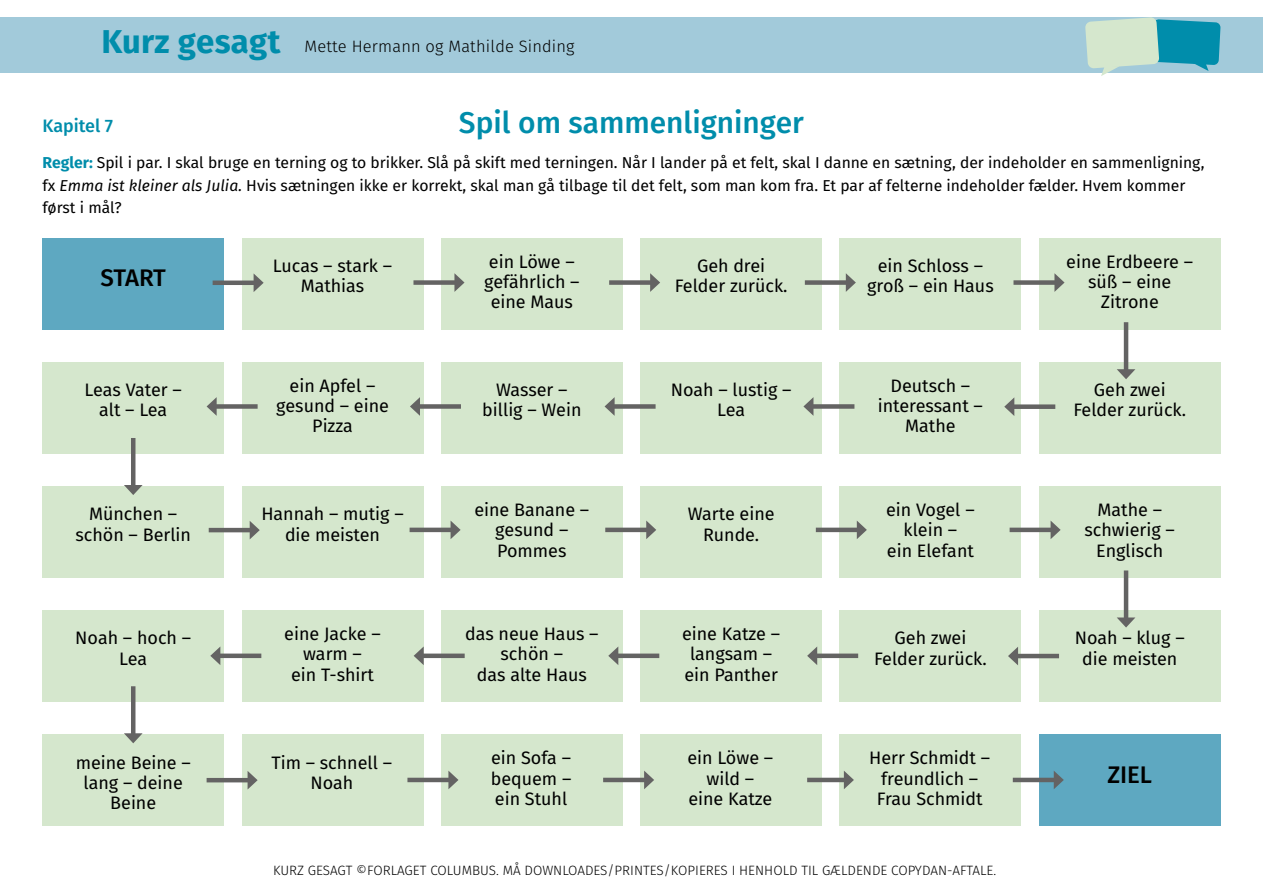
<style>
.page{position:relative;width:1263px;height:893px;background:#fff}
.page>*{position:absolute;margin:0;border:0;box-sizing:border-box;transform-origin:0 0}
.t1{font:500 30px "Fira Sans";color:#008dab}
.t2{font:500 24px "Fira Sans";color:#000}
.t3{font:18px/20.2px "Fira Sans";color:#000;text-align:center}
.t4{font:500 18px "Fira Sans";color:#008dab}
.t5{font:300 16.5px "Fira Sans";letter-spacing:.01em;color:#000}
.t6{font:15.75px/22.5px "Fira Sans";color:#000}
.t7{font:300 13.5px "Fira Sans";color:#000}
.s1{font-weight:700;font-size:33px;color:#008dab}
.s2{font-weight:700;color:#008dab}
.s3{font-style:italic}
</style>
<div class="page">
<div style="left:0;top:17px;width:1263px;height:56px;background:#a2cada"></div>
<div style="left:43px;top:238px;width:181px;height:92px;background:#5ea8c1"></div>
<div style="left:242px;top:238px;width:181px;height:92px;background:#d5e7cd"></div>
<div style="left:441px;top:238px;width:181px;height:92px;background:#d5e7cd"></div>
<div style="left:640px;top:238px;width:182px;height:92px;background:#d5e7cd"></div>
<div style="left:840px;top:238px;width:181px;height:92px;background:#d5e7cd"></div>
<div style="left:1039px;top:238px;width:181px;height:92px;background:#d5e7cd"></div>
<div style="left:43px;top:362px;width:181px;height:92px;background:#d5e7cd"></div>
<div style="left:242px;top:362px;width:181px;height:92px;background:#d5e7cd"></div>
<div style="left:441px;top:362px;width:181px;height:92px;background:#d5e7cd"></div>
<div style="left:640px;top:362px;width:182px;height:92px;background:#d5e7cd"></div>
<div style="left:840px;top:362px;width:181px;height:92px;background:#d5e7cd"></div>
<div style="left:1039px;top:362px;width:181px;height:92px;background:#d5e7cd"></div>
<div style="left:43px;top:486px;width:181px;height:92px;background:#d5e7cd"></div>
<div style="left:242px;top:486px;width:181px;height:92px;background:#d5e7cd"></div>
<div style="left:441px;top:486px;width:181px;height:92px;background:#d5e7cd"></div>
<div style="left:640px;top:486px;width:182px;height:92px;background:#d5e7cd"></div>
<div style="left:840px;top:486px;width:181px;height:92px;background:#d5e7cd"></div>
<div style="left:1039px;top:486px;width:181px;height:92px;background:#d5e7cd"></div>
<div style="left:43px;top:610px;width:181px;height:92px;background:#d5e7cd"></div>
<div style="left:242px;top:610px;width:181px;height:92px;background:#d5e7cd"></div>
<div style="left:441px;top:610px;width:181px;height:92px;background:#d5e7cd"></div>
<div style="left:640px;top:610px;width:182px;height:92px;background:#d5e7cd"></div>
<div style="left:840px;top:610px;width:181px;height:92px;background:#d5e7cd"></div>
<div style="left:1039px;top:610px;width:181px;height:92px;background:#d5e7cd"></div>
<div style="left:43px;top:735px;width:181px;height:91px;background:#d5e7cd"></div>
<div style="left:242px;top:735px;width:181px;height:91px;background:#d5e7cd"></div>
<div style="left:441px;top:735px;width:181px;height:91px;background:#d5e7cd"></div>
<div style="left:640px;top:735px;width:182px;height:91px;background:#d5e7cd"></div>
<div style="left:840px;top:735px;width:181px;height:91px;background:#d5e7cd"></div>
<div style="left:1039px;top:735px;width:181px;height:91px;background:#5ea8c1"></div>
<svg style="left:1085px;top:17px;width:135px;height:59px"></svg>
<hr style="left:213px;top:281px;width:44px;height:4px;background:#646363">
<svg style="left:254px;top:274px;width:10px;height:18px"></svg>
<hr style="left:209px;top:528px;width:44px;height:4px;background:#646363">
<svg style="left:250px;top:521px;width:10px;height:18px"></svg>
<hr style="left:207px;top:778px;width:44px;height:4px;background:#646363">
<svg style="left:248px;top:771px;width:10px;height:18px"></svg>
<div style="left:413px;top:280px;width:44px;height:5px;background:#646363"></div>
<svg style="left:454px;top:273px;width:10px;height:19px"></svg>
<hr style="left:410px;top:528px;width:44px;height:4px;background:#646363">
<svg style="left:451px;top:521px;width:10px;height:18px"></svg>
<hr style="left:407px;top:778px;width:44px;height:4px;background:#646363">
<svg style="left:448px;top:771px;width:10px;height:18px"></svg>
<div style="left:609px;top:280px;width:44px;height:5px;background:#646363"></div>
<svg style="left:650px;top:273px;width:10px;height:19px"></svg>
<hr style="left:605px;top:528px;width:44px;height:4px;background:#646363">
<svg style="left:646px;top:520px;width:10px;height:19px"></svg>
<hr style="left:603px;top:778px;width:44px;height:4px;background:#646363">
<svg style="left:644px;top:771px;width:10px;height:18px"></svg>
<div style="left:805px;top:280px;width:44px;height:5px;background:#646363"></div>
<svg style="left:846px;top:273px;width:10px;height:19px"></svg>
<hr style="left:816px;top:528px;width:44px;height:4px;background:#646363">
<svg style="left:857px;top:521px;width:10px;height:18px"></svg>
<hr style="left:807px;top:778px;width:40px;height:4px;background:#646363">
<svg style="left:844px;top:771px;width:10px;height:18px"></svg>
<div style="left:1013px;top:280px;width:44px;height:5px;background:#646363"></div>
<svg style="left:1054px;top:273px;width:10px;height:19px"></svg>
<hr style="left:1009px;top:528px;width:45px;height:4px;background:#646363">
<svg style="left:1050px;top:520px;width:11px;height:19px"></svg>
<hr style="left:1013px;top:778px;width:44px;height:4px;background:#646363">
<svg style="left:1054px;top:771px;width:10px;height:18px"></svg>
<hr style="left:1124px;top:570px;width:4px;height:51px;background:#646363">
<svg style="left:1117px;top:617px;width:18px;height:11px"></svg>
<hr style="left:131px;top:686px;width:4px;height:50px;background:#646363">
<svg style="left:124px;top:733px;width:19px;height:10px"></svg>
<hr style="left:1124px;top:322px;width:4px;height:50px;background:#646363">
<svg style="left:1117px;top:369px;width:18px;height:10px"></svg>
<hr style="left:131px;top:438px;width:4px;height:50px;background:#646363">
<svg style="left:124px;top:485px;width:19px;height:10px"></svg>
<div style="left:1011px;top:404px;width:44px;height:5px;background:#646363"></div>
<svg style="left:1004px;top:398px;width:10px;height:18px"></svg>
<hr style="left:1015px;top:654px;width:44px;height:4px;background:#646363">
<svg style="left:1008px;top:647px;width:10px;height:18px"></svg>
<div style="left:810px;top:404px;width:44px;height:5px;background:#646363"></div>
<svg style="left:803px;top:397px;width:10px;height:19px"></svg>
<hr style="left:814px;top:654px;width:44px;height:4px;background:#646363">
<svg style="left:807px;top:647px;width:10px;height:18px"></svg>
<div style="left:611px;top:404px;width:45px;height:5px;background:#646363"></div>
<svg style="left:604px;top:397px;width:11px;height:19px"></svg>
<hr style="left:615px;top:654px;width:44px;height:4px;background:#646363">
<svg style="left:608px;top:647px;width:10px;height:18px"></svg>
<div style="left:417px;top:404px;width:44px;height:5px;background:#646363"></div>
<svg style="left:410px;top:397px;width:10px;height:19px"></svg>
<hr style="left:421px;top:654px;width:44px;height:4px;background:#646363">
<svg style="left:414px;top:646px;width:10px;height:19px"></svg>
<div style="left:214px;top:404px;width:44px;height:5px;background:#646363"></div>
<svg style="left:207px;top:397px;width:10px;height:19px"></svg>
<hr style="left:217px;top:654px;width:44px;height:4px;background:#646363">
<svg style="left:210px;top:647px;width:10px;height:18px"></svg>
<p class="t5" style="left:101px;top:35px;width:475px"><span class="s1">Kurz gesagt</span> Mette Hermann og Mathilde Sinding</p>
<h1 class="t1" style="left:459px;top:98px;width:346px">Spil om sammenligninger</h1>
<p class="t6" style="left:43px;top:151px;width:1164px"><span class="s2">Regler:</span> Spil i par. I skal bruge en terning og to brikker. Slå på skift med terningen. Når I lander på et felt, skal I danne en sætning, der indeholder en sammenligning, fx <span class="s3">Emma ist kleiner als Julia.</span> Hvis sætningen ikke er korrekt, skal man gå tilbage til det felt, som man kom fra. Et par af felterne indeholder fælder. Hvem kommer først i mål?</p>
<p class="t4" style="left:43px;top:112px;width:72px">Kapitel 7</p>
<h2 class="t2" style="left:101px;top:258px;width:67px">START</h2>
<p class="t3" style="left:273px;top:255px;width:121px">Lucas – stark –<br>Mathias</p>
<p class="t3" style="left:484px;top:251px;width:97px">ein Löwe – gefährlich – eine Maus</p>
<p class="t3" style="left:675px;top:255px;width:114px">Geh drei<br>Felder zurück.</p>
<p class="t3" style="left:867px;top:255px;width:128px">ein Schloss – groß – ein Haus</p>
<p class="t3" style="left:1066px;top:251px;width:128px">eine Erdbeere – süß – eine<br>Zitrone</p>
<p class="t3" style="left:85px;top:379px;width:99px">Leas Vater – alt – Lea</p>
<p class="t3" style="left:276px;top:375px;width:114px">ein Apfel – gesund – eine<br>Pizza</p>
<p class="t3" style="left:482px;top:379px;width:101px">Wasser – billig – Wein</p>
<p class="t3" style="left:671px;top:379px;width:122px">Noah – lustig –<br>Lea</p>
<p class="t3" style="left:878px;top:375px;width:107px">Deutsch – interessant –<br>Mathe</p>
<p class="t3" style="left:1073px;top:379px;width:114px">Geh zwei<br>Felder zurück.</p>
<p class="t3" style="left:75px;top:503px;width:117px">München – schön – Berlin</p>
<p class="t3" style="left:261px;top:503px;width:144px">Hannah – mutig – die meisten</p>
<p class="t3" style="left:474px;top:499px;width:116px">eine Banane – gesund –<br>Pommes</p>
<p class="t3" style="left:688px;top:503px;width:88px">Warte eine<br>Runde.</p>
<p class="t3" style="left:886px;top:499px;width:90px">ein Vogel – klein –<br>ein Elefant</p>
<p class="t3" style="left:1084px;top:499px;width:92px">Mathe – schwierig –<br>Englisch</p>
<p class="t3" style="left:75px;top:627px;width:117px">Noah – hoch –<br>Lea</p>
<p class="t3" style="left:284px;top:623px;width:98px">eine Jacke – warm –<br>ein T-shirt</p>
<p class="t3" style="left:465px;top:623px;width:135px">das neue Haus – schön –<br>das alte Haus</p>
<p class="t3" style="left:682px;top:623px;width:100px">eine Katze – langsam – ein Panther</p>
<p class="t3" style="left:874px;top:627px;width:114px">Geh zwei<br>Felder zurück.</p>
<p class="t3" style="left:1075px;top:627px;width:112px">Noah – klug – die meisten</p>
<p class="t3" style="left:76px;top:752px;width:117px">meine Beine – lang – deine<br>Beine</p>
<p class="t3" style="left:271px;top:752px;width:122px">Tim – schnell –<br>Noah</p>
<p class="t3" style="left:491px;top:747px;width:82px;text-align:justify">ein Sofa – bequem – ein Stuhl</p>
<p class="t3" style="left:687px;top:747px;width:87px">ein Löwe – wild – eine Katze</p>
<p class="t3" style="left:869px;top:747px;width:122px">Herr Schmidt – freundlich –<br>Frau Schmidt</p>
<h2 class="t2" style="left:1107px;top:755px;width:46px">ZIEL</h2>
<p class="t7" style="left:273px;top:860px;width:725px">KURZ GESAGT ©FORLAGET COLUMBUS. MÅ DOWNLOADES/PRINTES/KOPIERES I HENHOLD TIL GÆLDENDE COPYDAN-AFTALE.</p>
</div>
